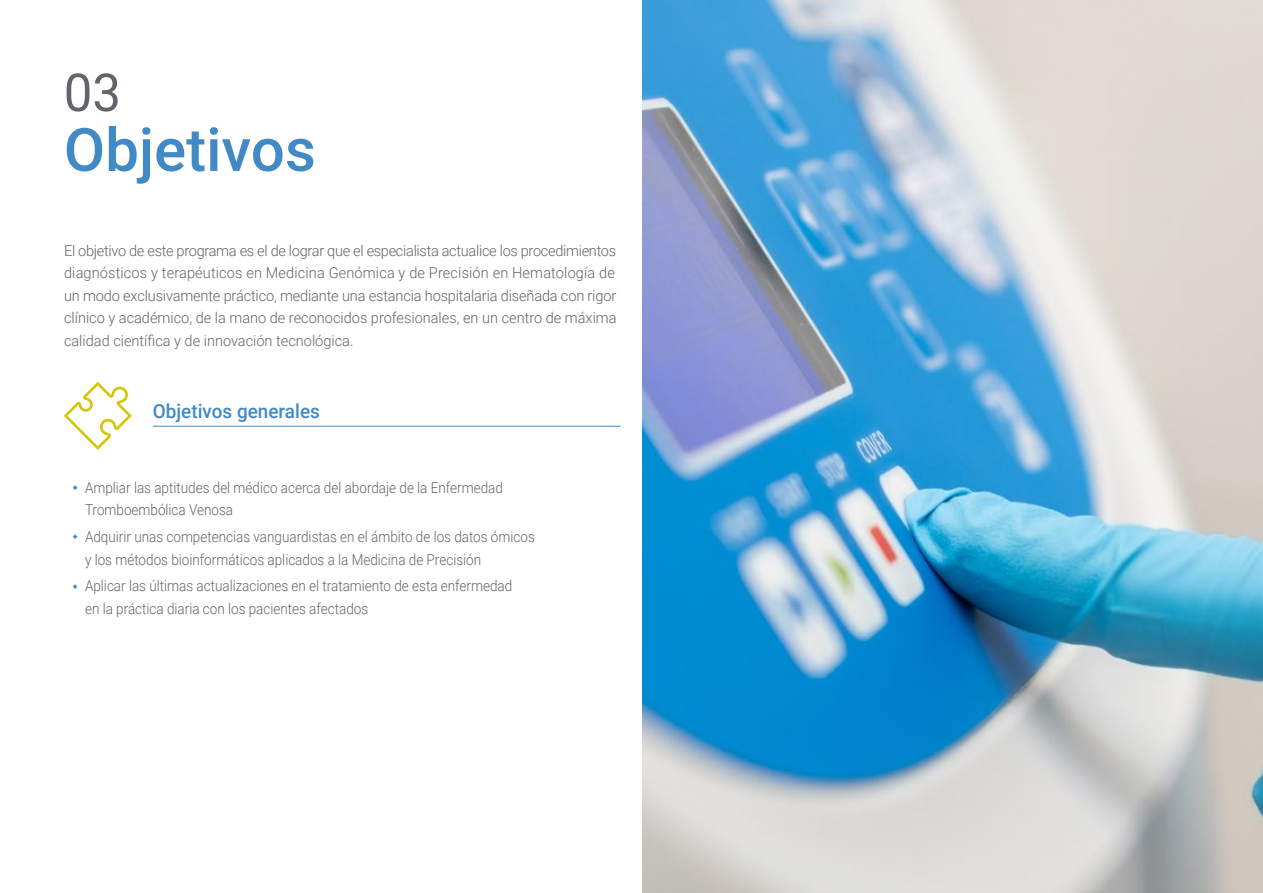
<style>
.page{position:relative;width:1263px;height:893px;background:#fff}
.page>*{position:absolute;margin:0;border:0;box-sizing:border-box;transform-origin:0 0}
.t1{font:500 60px "Roboto";color:#418ac5}
.t2{font:52.5px "Roboto";color:#61646a}
.t3{font:500 19.5px "Roboto";color:#418ac5}
.t4{font:300 15px/22.5px "Roboto";color:#61646a;text-align:justify}
.t5{font:300 15px/22.5px "Roboto";color:#61646a;scale:.9 1}
</style>
<div class="page">
<img style="left:642px;top:0;width:621px;height:893px">
<hr style="left:153px;top:426px;width:468px;height:1px;background:#418ac5">
<svg style="left:64px;top:382px;width:68px;height:68px"></svg>
<h2 class="t2" style="left:64px;top:56px;width:59px">03</h2>
<h1 class="t1" style="left:64px;top:108px;width:254px">Objetivos</h1>
<p class="t4" style="left:64px;top:239px;width:554px">El objetivo de este programa es el de lograr que el especialista actualice los procedimientos diagnósticos y terapéuticos en Medicina Genómica y de Precisión en Hematología de un modo exclusivamente práctico, mediante una estancia hospitalaria diseñada con rigor clínico y académico, de la mano de reconocidos profesionales, en un centro de máxima calidad científica y de innovación tecnológica.</p>
<h3 class="t3" style="left:153px;top:397px;width:169px">Objetivos generales</h3>
<p class="t5" style="left:85px;top:476px;width:466px">Ampliar las aptitudes del médico acerca del abordaje de la Enfermedad<br>Tromboembólica Venosa</p>
<p class="t5" style="left:85px;top:525px;width:501px">Adquirir unas competencias vanguardistas en el ámbito de los datos ómicos y los métodos bioinformáticos aplicados a la Medicina de Precisión</p>
<p class="t5" style="left:85px;top:574px;width:476px">Aplicar las últimas actualizaciones en el tratamiento de esta enfermedad en la práctica diaria con los pacientes afectados</p>
</div>
